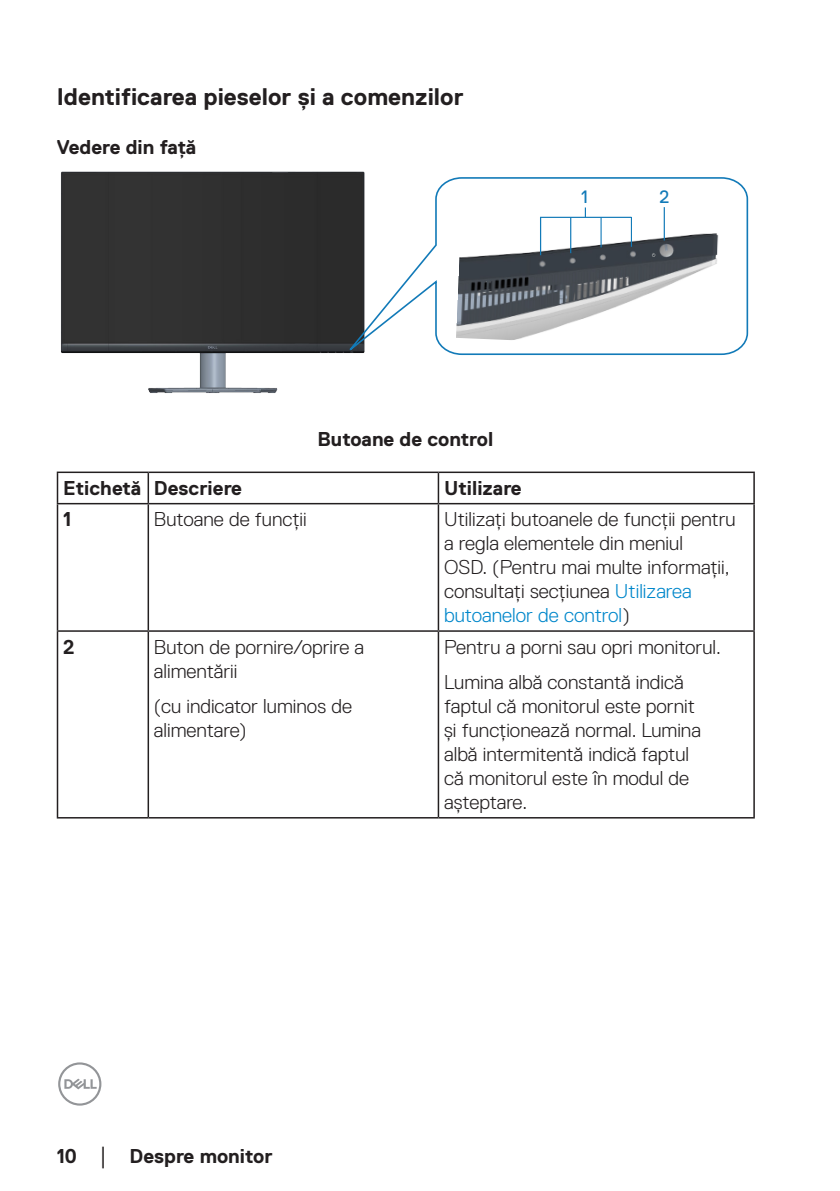
<style>
.page{position:relative;width:840px;height:1191px;background:#fff}
.page>*{position:absolute;margin:0;border:0;box-sizing:border-box;transform-origin:0 0}
.Head2{font:700 24px "Dell Replica";color:#231f20}
.text{font:300 20px/24px "Dell Replica";color:#231f20}
.text-2{font:700 20px "Dell Replica";color:#231f20}
.text_bold{font:700 20px "Dell Replica";color:#231f20}
.Head3{font:700 20px "Dell Replica";letter-spacing:-.005em;color:#231f20}
.t1{font:17.8px "Dell Replica";color:#127ab8}
.s1{color:#0087cb}
.s2{font-family:"Times New Roman";font-weight:400;font-size:18px}
</style>
<div class="page">
<svg style="left:58px;top:1062px;width:43px;height:43px"></svg>
<img style="left:61px;top:172px;width:304px;height:221px">
<svg style="left:339px;top:176px;width:409px;height:184px"></svg>
<hr style="left:600px;top:217px;width:1px;height:30px;background:#127ab8">
<hr style="left:569px;top:217px;width:2px;height:36px;background:#127ab8">
<hr style="left:539px;top:217px;width:2px;height:38px;background:#127ab8">
<hr style="left:630px;top:217px;width:1px;height:30px;background:#127ab8">
<hr style="left:539px;top:217px;width:92px;height:1px;background:#127ab8">
<hr style="left:663px;top:207px;width:1px;height:33px;background:#127ab8">
<hr style="left:57px;top:471px;width:91px;height:2px;background:#231f20">
<hr style="left:57px;top:473px;width:1px;height:30px;background:#231f20">
<hr style="left:148px;top:471px;width:290px;height:2px;background:#231f20">
<hr style="left:147px;top:473px;width:2px;height:30px;background:#231f20">
<hr style="left:438px;top:471px;width:316px;height:2px;background:#231f20">
<hr style="left:437px;top:473px;width:2px;height:30px;background:#231f20">
<hr style="left:753px;top:473px;width:1px;height:30px;background:#231f20">
<hr style="left:57px;top:503px;width:91px;height:1px;background:#231f20">
<hr style="left:57px;top:504px;width:1px;height:126px;background:#231f20">
<hr style="left:148px;top:503px;width:290px;height:1px;background:#231f20">
<hr style="left:147px;top:504px;width:2px;height:126px;background:#231f20">
<hr style="left:438px;top:503px;width:316px;height:1px;background:#231f20">
<hr style="left:437px;top:504px;width:2px;height:126px;background:#231f20">
<hr style="left:753px;top:504px;width:1px;height:126px;background:#231f20">
<hr style="left:57px;top:630px;width:91px;height:2px;background:#231f20">
<hr style="left:57px;top:632px;width:1px;height:185px;background:#231f20">
<hr style="left:148px;top:630px;width:290px;height:2px;background:#231f20">
<hr style="left:147px;top:632px;width:2px;height:185px;background:#231f20">
<hr style="left:438px;top:630px;width:316px;height:2px;background:#231f20">
<hr style="left:437px;top:632px;width:2px;height:185px;background:#231f20">
<hr style="left:753px;top:632px;width:1px;height:185px;background:#231f20">
<hr style="left:57px;top:817px;width:91px;height:1px;background:#231f20">
<hr style="left:148px;top:817px;width:290px;height:1px;background:#231f20">
<hr style="left:438px;top:817px;width:316px;height:1px;background:#231f20">
<p class="Head2" style="left:57px;top:84px;width:408px">Identificarea pieselor şi a comenzilor</p>
<p class="Head3" style="left:57px;top:136px;width:141px">Vedere din faţă</p>
<p class="t1" style="left:580px;top:187px;width:8px">1</p>
<p class="t1" style="left:659px;top:187px;width:11px">2</p>
<p class="text-2" style="left:317px;top:428px;width:177px">Butoane de control</p>
<p class="text_bold" style="left:63px;top:477px;width:79px">Etichetă</p>
<p class="text_bold" style="left:154px;top:477px;width:89px">Descriere</p>
<p class="text_bold" style="left:444px;top:477px;width:79px">Utilizare</p>
<p class="text-2" style="left:63px;top:508px;width:10px">1</p>
<p class="text" style="left:154px;top:507px;width:154px">Butoane de funcții</p>
<p class="text" style="left:444px;top:507px;width:293px">Utilizați butoanele de funcții pentru a regla elementele din meniul<br>OSD. (Pentru mai multe informații, consultați secțiunea <span class="s1">Utilizarea butoanelor de control</span>)</p>
<p class="text-2" style="left:63px;top:635px;width:13px">2</p>
<p class="text" style="left:154px;top:635px;width:211px">Buton de pornire/oprire a alimentării</p>
<p class="text" style="left:154px;top:694px;width:199px">(cu indicator luminos de alimentare)</p>
<p class="text" style="left:444px;top:635px;width:278px">Pentru a porni sau opri monitorul.</p>
<p class="text" style="left:444px;top:670px;width:258px">Lumina albă constantă indică faptul că monitorul este pornit și funcționează normal. Lumina albă intermitentă indică faptul că monitorul este în modul de așteptare.</p>
<p class="text-2" style="left:57px;top:1144px;width:217px">10 <span class="s2">│</span> Despre monitor</p>
</div>
